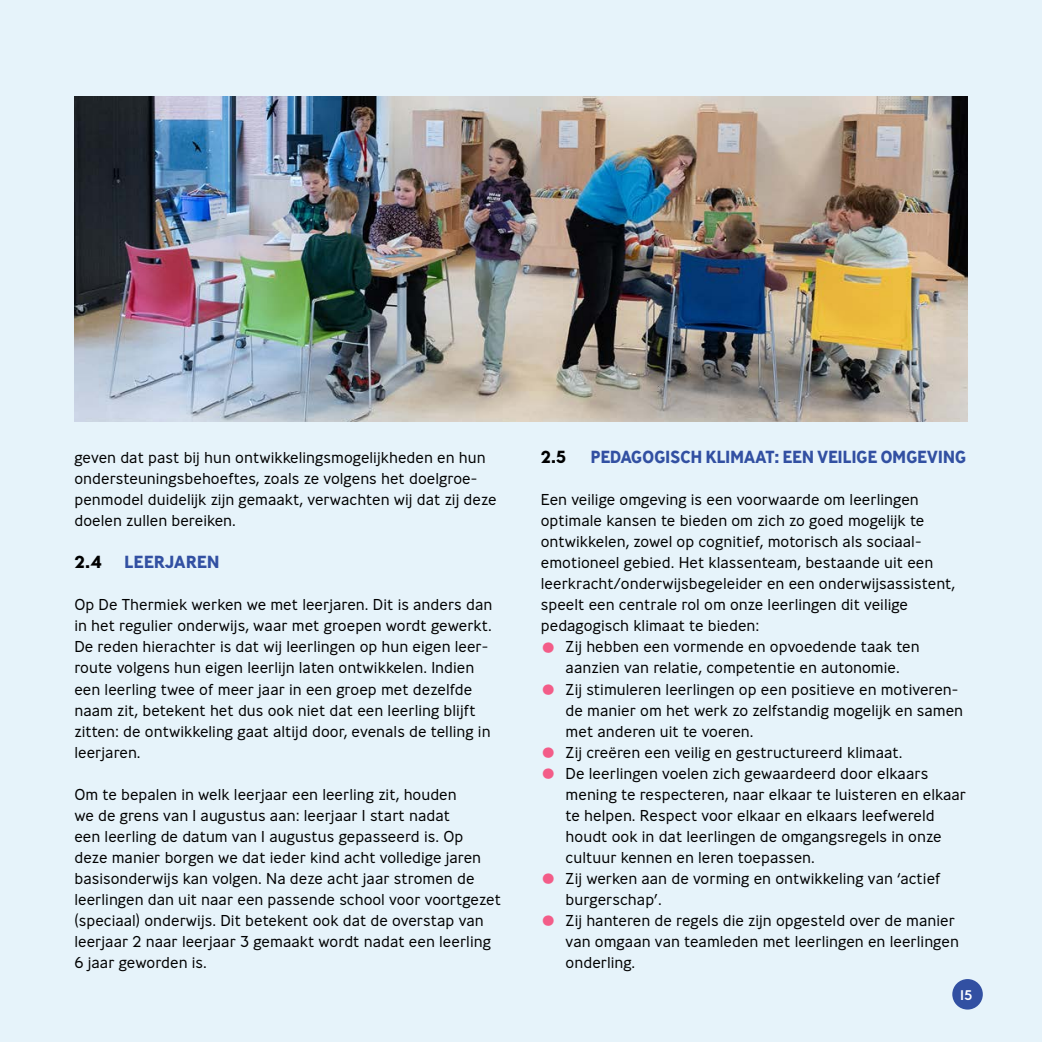
<style>
.page{position:relative;width:1042px;height:1042px;background:#e6f3fa}
.page>*{position:absolute;margin:0;border:0;box-sizing:border-box;transform-origin:0 0}
.t1{font:700 17.5px "Ministry";letter-spacing:-.02em;color:#3250a2}
.t2{font:700 17.5px "Ministry";color:#3250a2}
.t3{font:700 17.5px "Ministry";color:#000}
.plat{font:300 15.75px/21px "Ministry";color:#000}
.t4{font:500 14px "Ministry";color:#fff}
.s1{font-weight:700;font-size:28px;color:#f35c88}
</style>
<div class="page">
<img style="left:74px;top:97px;width:893px;height:324px">
<div style="left:952px;top:979px;width:31px;height:30px;background:#3250a2;border-radius:50%"></div>
<p class="plat" style="left:74px;top:447px;width:424px">geven dat past bij hun ontwikkelingsmogelijkheden en hun ondersteuningsbehoeftes, zoals ze volgens het doelgroe&shy;penmodel duidelijk zijn gemaakt, verwachten wij dat zij deze doelen zullen bereiken.</p>
<p class="t3" style="left:74px;top:551px;width:29px">2.4</p>
<p class="t2" style="left:124px;top:551px;width:97px">LEERJAREN</p>
<p class="plat" style="left:74px;top:594px;width:419px">Op De Thermiek werken we met leerjaren. Dit is anders dan in het regulier onderwijs, waar met groepen wordt gewerkt.<br>De reden hierachter is dat wij leerlingen op hun eigen leer&shy;route volgens hun eigen leerlijn laten ontwikkelen. Indien een leerling twee of meer jaar in een groep met dezelfde naam zit, betekent het dus ook niet dat een leerling blijft zitten: de ontwikkeling gaat altijd door, evenals de telling in leerjaren.</p>
<p class="plat" style="left:74px;top:783px;width:428px">Om te bepalen in welk leerjaar een leerling zit, houden<br>we de grens van 1 augustus aan: leerjaar 1 start nadat<br>een leerling de datum van 1 augustus gepasseerd is. Op<br>deze manier borgen we dat ieder kind acht volledige jaren basisonderwijs kan volgen. Na deze acht jaar stromen de leerlingen dan uit naar een passende school voor voortgezet (speciaal) onderwijs. Dit betekent ook dat de overstap van leerjaar 2 naar leerjaar 3 gemaakt wordt nadat een leerling 6 jaar geworden is.</p>
<p class="t3" style="left:541px;top:446px;width:27px">2.5</p>
<p class="t1" style="left:590px;top:446px;width:377px">PEDAGOGISCH KLIMAAT: EEN VEILIGE OMGEVING</p>
<p class="plat" style="left:541px;top:489px;width:416px">Een veilige omgeving is een voorwaarde om leerlingen optimale kansen te bieden om zich zo goed mogelijk te ontwikkelen, zowel op cognitief, motorisch als sociaal&shy;emotioneel gebied. Het klassenteam, bestaande uit een leerkracht/onderwijsbegeleider en een onderwijsassistent, speelt een centrale rol om onze leerlingen dit veilige pedagogisch klimaat te bieden:</p>
<p class="plat" style="left:541px;top:636px;width:380px;text-align:center"><span class="s1">•</span> Zij hebben een vormende en opvoedende taak ten aanzien van relatie, competentie en autonomie.</p>
<p class="plat" style="left:566px;top:678px;width:399px;text-indent:-25px"><span class="s1">•</span> Zij stimuleren leerlingen op een positieve en motiveren&shy;de manier om het werk zo zelfstandig mogelijk en samen met anderen uit te voeren.</p>
<p class="plat" style="left:541px;top:741px;width:363px"><span class="s1">•</span> Zij creëren een veilig en gestructureerd klimaat.</p>
<p class="plat" style="left:566px;top:762px;width:402px;text-indent:-25px"><span class="s1">•</span> De leerlingen voelen zich gewaardeerd door elkaars mening te respecteren, naar elkaar te luisteren en elkaar te helpen. Respect voor elkaar en elkaars leefwereld houdt ook in dat leerlingen de omgangsregels in onze cultuur kennen en leren toepassen.</p>
<p class="plat" style="left:566px;top:867px;width:377px;text-indent:-25px"><span class="s1">•</span> Zij werken aan de vorming en ontwikkeling van ‘actief burgerschap’.</p>
<p class="plat" style="left:566px;top:909px;width:395px;text-indent:-25px"><span class="s1">•</span> Zij hanteren de regels die zijn opgesteld over de manier van omgaan van teamleden met leerlingen en leerlingen onderling.</p>
<p class="t4" style="left:960px;top:985px;width:14px">15</p>
</div>
